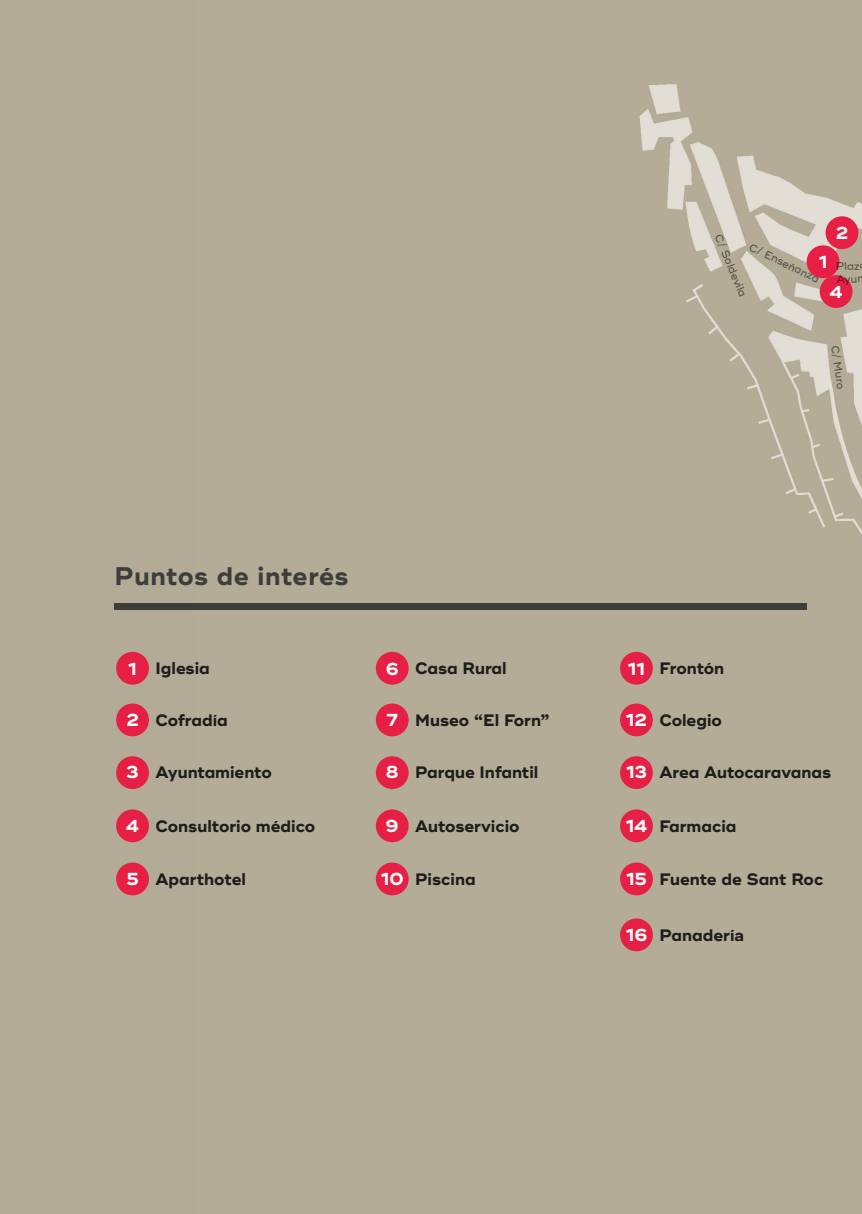
<style>
.page{position:relative;width:862px;height:1214px;background:#fff}
.page>*{position:absolute;margin:0;border:0;box-sizing:border-box;transform-origin:0 0}
.t1{font:700 25.4px "Ridley Grotesk";letter-spacing:.015em;color:#3d3d3c}
.t2{font:700 17.4px "Ridley Grotesk";color:#fff}
.t3{font:700 16.6px "Ridley Grotesk";color:#1d1d1b}
.t4{font:500 10.8px/13px "Ridley Grotesk";color:#1d1d1b}
.s1{font-size:17.4px;color:#fff}
</style>
<div class="page">
<div style="left:0;top:0;width:862px;height:1213px;background:#b3ab97"></div>
<img style="left:375px;top:84px;width:487px;height:868px">
<div style="left:116px;top:651px;width:33px;height:33px;background:#e61f44;border-radius:50%"></div>
<div style="left:116px;top:703px;width:33px;height:33px;background:#e61f44;border-radius:50%"></div>
<div style="left:116px;top:756px;width:33px;height:33px;background:#e61f44;border-radius:50%"></div>
<div style="left:116px;top:809px;width:33px;height:33px;background:#e61f44;border-radius:50%"></div>
<div style="left:116px;top:862px;width:33px;height:33px;background:#e61f44;border-radius:50%"></div>
<div style="left:376px;top:651px;width:33px;height:33px;background:#e61f44;border-radius:50%"></div>
<div style="left:376px;top:703px;width:33px;height:33px;background:#e61f44;border-radius:50%"></div>
<div style="left:376px;top:756px;width:33px;height:33px;background:#e61f44;border-radius:50%"></div>
<div style="left:376px;top:809px;width:33px;height:33px;background:#e61f44;border-radius:50%"></div>
<div style="left:620px;top:809px;width:33px;height:33px;background:#e61f44;border-radius:50%"></div>
<div style="left:376px;top:862px;width:33px;height:33px;background:#e61f44;border-radius:50%"></div>
<div style="left:620px;top:862px;width:33px;height:33px;background:#e61f44;border-radius:50%"></div>
<div style="left:620px;top:918px;width:33px;height:33px;background:#e61f44;border-radius:50%"></div>
<div style="left:620px;top:651px;width:33px;height:33px;background:#e61f44;border-radius:50%"></div>
<div style="left:620px;top:703px;width:33px;height:33px;background:#e61f44;border-radius:50%"></div>
<div style="left:620px;top:756px;width:33px;height:33px;background:#e61f44;border-radius:50%"></div>
<div style="left:115px;top:603px;width:691px;height:7px;background:#3d3d3c"></div>
<div style="left:806px;top:245px;width:33px;height:33px;background:#e61f44;border-radius:50%"></div>
<div style="left:825px;top:216px;width:33px;height:33px;background:#e61f44;border-radius:50%"></div>
<div style="left:819px;top:275px;width:33px;height:33px;background:#e61f44;border-radius:50%"></div>
<svg style="left:827px;top:377px;width:35px;height:575px"></svg>
<p class="t2" style="left:836px;top:223px;width:14px">2</p>
<p class="t4" style="left:723px;top:232px;width:68px;rotate:67deg">C/ Soldevila</p>
<p class="t4" style="left:752px;top:240px;width:78px;rotate:26deg">C/ Enseñanza</p>
<p class="t2" style="left:819px;top:252px;width:10px">1</p>
<p class="t4" style="left:835px;top:260px;width:29px;rotate:-3deg">Plaz<br>Ayun</p>
<p class="t2" style="left:830px;top:282px;width:14px">4</p>
<p class="t4" style="left:841px;top:344px;width:46px;rotate:82deg">C/ Muro</p>
<p class="t1" style="left:115px;top:561px;width:235px">Puntos de interés</p>
<p class="t3" style="left:128px;top:658px;width:83px"><span class="s1">1</span> Iglesia</p>
<p class="t3" style="left:126px;top:709px;width:103px"><span class="s1">2</span> Cofradía</p>
<p class="t3" style="left:126px;top:762px;width:147px"><span class="s1">3</span> Ayuntamiento</p>
<p class="t3" style="left:126px;top:815px;width:190px"><span class="s1">4</span> Consultorio médico</p>
<p class="t3" style="left:126px;top:868px;width:121px"><span class="s1">5</span> Aparthotel</p>
<p class="t3" style="left:386px;top:658px;width:122px"><span class="s1">6</span> Casa Rural</p>
<p class="t3" style="left:386px;top:709px;width:165px"><span class="s1">7</span> Museo “El Forn”</p>
<p class="t3" style="left:628px;top:658px;width:98px"><span class="s1">11</span> Frontón</p>
<p class="t3" style="left:626px;top:709px;width:97px"><span class="s1">12</span> Colegio</p>
<p class="t3" style="left:626px;top:762px;width:207px"><span class="s1">13</span> Area Autocaravanas</p>
<p class="t3" style="left:386px;top:762px;width:154px"><span class="s1">8</span> Parque Infantil</p>
<p class="t3" style="left:386px;top:815px;width:135px"><span class="s1">9</span> Autoservicio</p>
<p class="t3" style="left:626px;top:815px;width:112px"><span class="s1">14</span> Farmacia</p>
<p class="t3" style="left:381px;top:868px;width:96px"><span class="s1">10</span> Piscina</p>
<p class="t3" style="left:626px;top:868px;width:199px"><span class="s1">15</span> Fuente de Sant Roc</p>
<p class="t3" style="left:626px;top:924px;width:120px"><span class="s1">16</span> Panadería</p>
</div>
